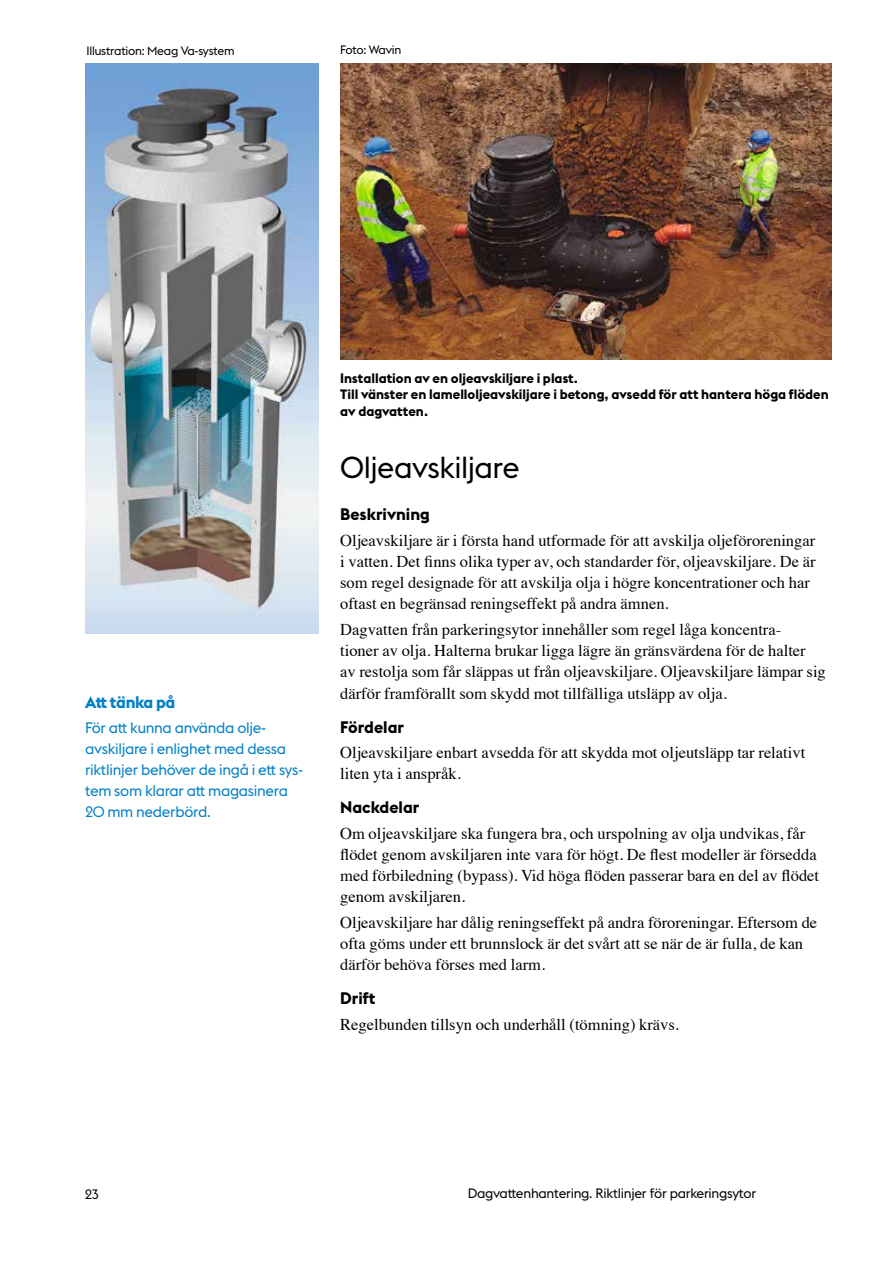
<style>
.page{position:relative;width:893px;height:1263px;background:#fff}
.page>*{position:absolute;margin:0;border:0;box-sizing:border-box;transform-origin:0 0}
.t1{font:30px "Stockholm Type";letter-spacing:-.02em;color:#000}
.t2{font:16.5px/21.1px "Times";color:#000}
.t3{font:700 16.5px "Stockholm Type";color:#000}
.t4{font:700 16.5px "Stockholm Type";letter-spacing:-.02em;color:#007fc8}
.t5{font:15px/21px "Stockholm Type";letter-spacing:-.02em;color:#007fc8}
.t6{font:700 13.5px/16.5px "Stockholm Type";color:#000}
.t7{font:13.5px "Stockholm Type";letter-spacing:-.02em;color:#000}
.t8{font:12px "Stockholm Type";letter-spacing:-.02em;color:#000}
</style>
<div class="page">
<img style="left:340px;top:63px;width:491px;height:296px">
<img style="left:85px;top:63px;width:234px;height:571px">
<p class="t8" style="left:87px;top:43px;width:150px">Illustration: Meag Va-system</p>
<p class="t8" style="left:340px;top:42px;width:63px">Foto: Wavin</p>
<p class="t4" style="left:85px;top:690px;width:92px">Att tänka på</p>
<p class="t5" style="left:85px;top:717px;width:220px">För att kunna använda olje&shy;avskiljare i enlighet med dessa riktlinjer behöver de ingå i ett sys&shy;tem som klarar att magasinera<br>20 mm nederbörd.</p>
<p class="t6" style="left:340px;top:369px;width:490px">Installation av en oljeavskiljare i plast.<br>Till vänster en lamelloljeavskiljare i betong, avsedd för att hantera höga flöden av dagvatten.</p>
<h1 class="t1" style="left:340px;top:447px;width:181px">Oljeavskiljare</h1>
<p class="t3" style="left:340px;top:503px;width:91px">Beskrivning</p>
<p class="t2" style="left:340px;top:528px;width:477px">Oljeavskiljare är i första hand utformade för att avskilja oljeföroreningar i vatten. Det finns olika typer av, och standarder för, oljeavskiljare. De är som regel designade för att avskilja olja i högre koncentrationer och har oftast en begränsad reningseffekt på andra ämnen.</p>
<p class="t2" style="left:340px;top:617px;width:487px">Dagvatten från parkeringsytor innehåller som regel låga koncentra-<br>tioner av olja. Halterna brukar ligga lägre än gränsvärdena för de halter<br>av restolja som får släppas ut från oljeavskiljare. Oljeavskiljare lämpar sig därför framförallt som skydd mot tillfälliga utsläpp av olja.</p>
<p class="t3" style="left:340px;top:715px;width:65px">Fördelar</p>
<p class="t2" style="left:340px;top:740px;width:467px">Oljeavskiljare enbart avsedda för att skydda mot oljeutsläpp tar relativt liten yta i anspråk.</p>
<p class="t3" style="left:340px;top:795px;width:81px">Nackdelar</p>
<p class="t2" style="left:340px;top:821px;width:480px">Om oljeavskiljare ska fungera bra, och urspolning av olja undvikas, får flödet genom avskiljaren inte vara för högt. De flest modeller är försedda med förbiledning (bypass). Vid höga flöden passerar bara en del av flödet genom avskiljaren.</p>
<p class="t2" style="left:340px;top:910px;width:479px">Oljeavskiljare har dålig reningseffekt på andra föroreningar. Eftersom de ofta göms under ett brunnslock är det svårt att se när de är fulla, de kan därför behöva förses med larm.</p>
<p class="t3" style="left:340px;top:987px;width:37px">Drift</p>
<p class="t2" style="left:340px;top:1012px;width:340px">Regelbunden tillsyn och underhåll (tömning) krävs.</p>
<p class="t7" style="left:85px;top:1185px;width:16px">23</p>
<p class="t7" style="left:468px;top:1184px;width:290px">Dagvattenhantering. Riktlinjer för parkeringsytor</p>
</div>
